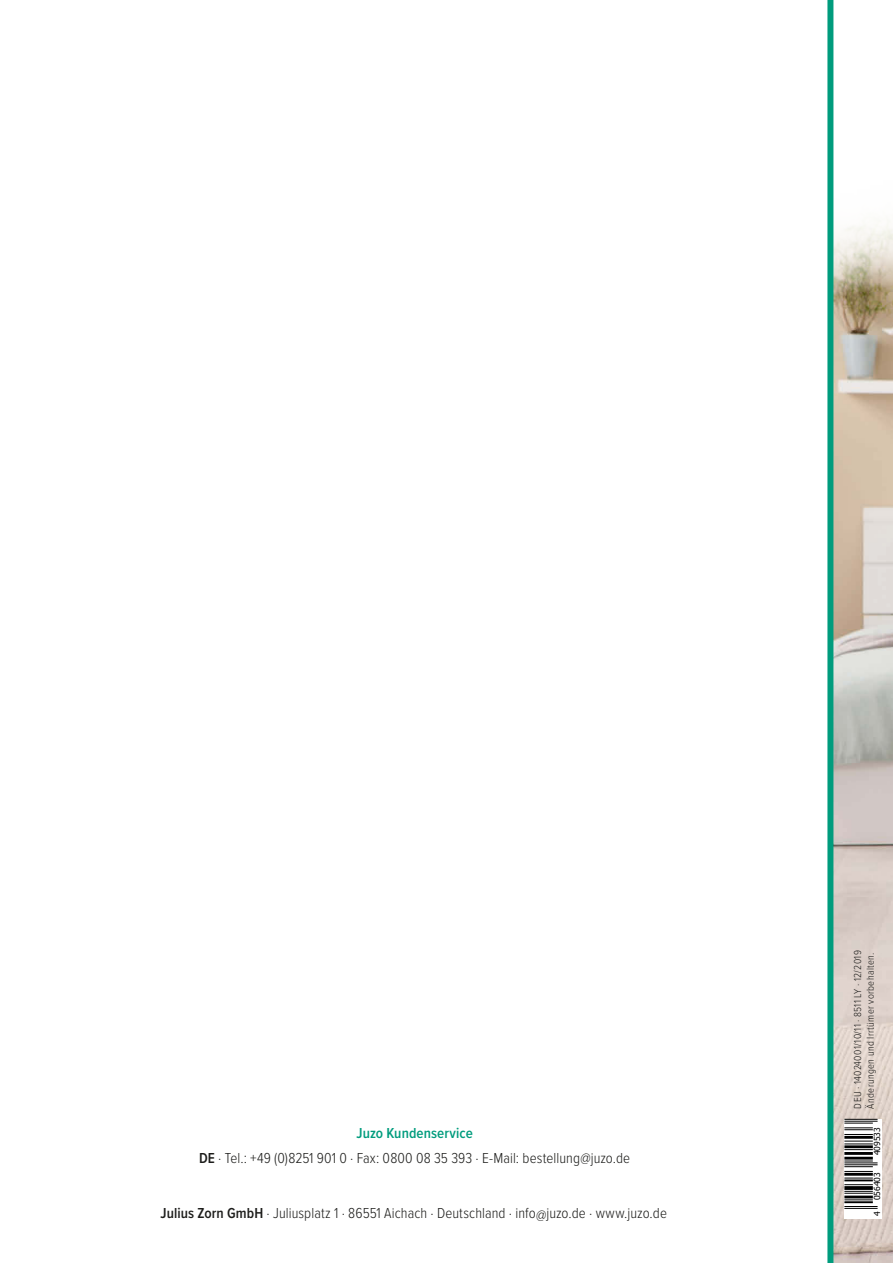
<style>
.page{position:relative;width:893px;height:1263px;background:#fff}
.page>*{position:absolute;margin:0;border:0;box-sizing:border-box;transform-origin:0 0}
.t1{font:300 15px/25.2px "Proxima Nova Cond";letter-spacing:.005em;color:#1d1d1b;text-align:center}
.t2{font:300 10.5px/12.6px "Proxima Nova Cond";letter-spacing:.03em;color:#1d1d1b}
.t3{font:8.55px "Tahoma";color:#000}
.s1{font-weight:600;color:#009c7d}
.s2{font-weight:600}
</style>
<div class="page">
<img style="left:833px;top:378px;width:60px;height:885px">
<svg style="left:833px;top:0;width:60px;height:378px"></svg>
<div style="left:827px;top:0;width:6px;height:1263px;background:#009c7d"></div>
<svg style="left:844px;top:1119px;width:38px;height:99px"></svg>
<hr style="left:844px;top:1208px;width:33px;height:1px;background:#000">
<hr style="left:844px;top:1206px;width:33px;height:1px;background:#000">
<hr style="left:844px;top:1201px;width:29px;height:2px;background:#000">
<svg style="left:844px;top:1191px;width:29px;height:9px"></svg>
<svg style="left:844px;top:1186px;width:29px;height:4px"></svg>
<svg style="left:844px;top:1184px;width:29px;height:1px"></svg>
<hr style="left:844px;top:1179px;width:29px;height:2px;background:#000">
<hr style="left:844px;top:1164px;width:33px;height:1px;background:#000">
<hr style="left:844px;top:1162px;width:33px;height:1px;background:#000">
<svg style="left:844px;top:1160px;width:29px;height:18px"></svg>
<hr style="left:844px;top:1157px;width:29px;height:2px;background:#000">
<hr style="left:844px;top:1152px;width:29px;height:3px;background:#000">
<svg style="left:844px;top:1122px;width:29px;height:28px"></svg>
<hr style="left:844px;top:1121px;width:33px;height:1px;background:#000">
<hr style="left:844px;top:1119px;width:33px;height:1px;background:#000">
<p class="t1" style="left:199px;top:1120px;width:432px"><span class="s1">Juzo Kundenservice<br></span><span class="s2">DE</span> · Tel.: +49 (0)8251 901 0 · Fax: 0800 08 35 393 · E-Mail: bestellung@juzo.de</p>
<p class="t2" style="left:851px;top:1108px;width:160px;rotate:-90deg">DEU · 14024001/10/11 · 8511 LY · 12/2019<br>Änderungen und Irrtümer vorbehalten.</p>
<p class="t3" style="left:871px;top:1155px;width:29px;rotate:-90deg">409533</p>
<p class="t3" style="left:871px;top:1200px;width:29px;rotate:-90deg">056403</p>
<p class="t1" style="left:161px;top:1200px;width:508px"><span class="s2">Julius Zorn GmbH</span> · Juliusplatz 1 · 86551 Aichach · Deutschland · info@juzo.de · www.juzo.de</p>
<p class="t3" style="left:871px;top:1216px;width:6px;rotate:-90deg">4</p>
</div>
